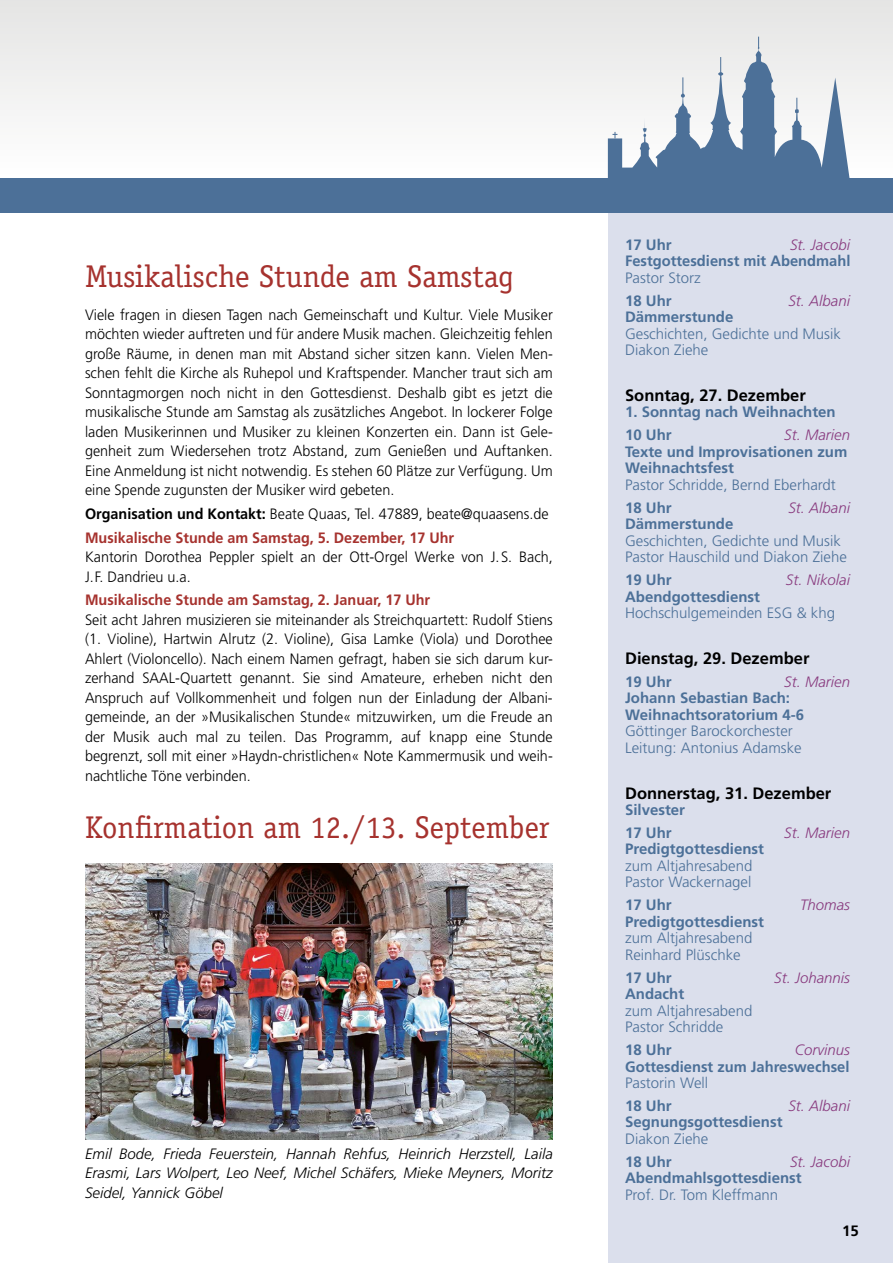
<style>
.page{position:relative;width:893px;height:1263px;background:#fff}
.page>*{position:absolute;margin:0;border:0;box-sizing:border-box;transform-origin:0 0}
.Head_21pt{font:31.5px "Officina Serif";color:#a6322e}
.Thema_light{font:700 16.5px "Frutiger";color:#000}
.Fließ{font:300 15px/19.5px "Frutiger";color:#000;scale:.96 1}
.Thema_light-2{font:300 15px/16.5px "Frutiger";color:#4c7098}
.Thema_light-3{font:700 15px/16.5px "Frutiger";color:#4c7098}
.Fließ-2{font:italic 300 15px/19.5px "Frutiger";color:#000;text-align:justify}
.Fließ-3{font:700 15px "Frutiger";color:#a6322e;scale:.96 1}
.Thema_light-4{font:italic 300 15px "Frutiger";color:#893b7f}
.t1{font:700 15px "Frutiger";color:#000}
.s1{font-weight:700}
.s2{font-weight:300;font-style:italic;color:#893b7f}
.s3{font-weight:300}
.s4{font-style:italic;color:#893b7f}
</style>
<div class="page">
<div style="left:608px;top:163px;width:285px;height:1100px;background:#dbdfec"></div>
<div style="left:0;top:0;width:893px;height:179px;background:linear-gradient(to bottom,#e4e4e4,#fff)"></div>
<div style="left:0;top:179px;width:893px;height:34px;background:#4c7098"></div>
<svg style="left:596px;top:21px;width:278px;height:158px"></svg>
<svg style="left:608px;top:37px;width:242px;height:142px"></svg>
<img style="left:85px;top:863px;width:468px;height:277px">
<p class="Head_21pt" style="left:85px;top:258px;width:430px">Musikalische Stunde am Samstag</p>
<p class="Fließ" style="left:85px;top:305px;width:489px">Viele fragen in diesen Tagen nach Gemeinschaft und Kultur. Viele Musiker möchten wieder auftreten und für andere Musik machen. Gleichzeitig fehlen große Räume, in denen man mit Abstand sicher sitzen kann. Vielen Men&shy;schen fehlt die Kirche als Ruhepol und Kraftspender. Mancher traut sich am Sonntagmorgen noch nicht in den Gottesdienst. Deshalb gibt es jetzt die musikalische Stunde am Samstag als zusätzliches Angebot. In lockerer Folge laden Musikerinnen und Musiker zu kleinen Konzerten ein. Dann ist Gele&shy;genheit zum Wiedersehen trotz Abstand, zum Genießen und Auftanken.<br>Eine Anmeldung ist nicht notwendig. Es stehen 60 Plätze zur Verfügung. Um eine Spende zugunsten der Musiker wird gebeten.</p>
<p class="Fließ" style="left:85px;top:504px;width:484px"><span class="s1">Organisation und Kontakt:</span> Beate Quaas, Tel. 47889, beate@quaasens. de</p>
<p class="Fließ-3" style="left:85px;top:528px;width:386px">Musikalische Stunde am Samstag, 5. Dezember, 17 Uhr</p>
<p class="Fließ" style="left:85px;top:547px;width:489px">Kantorin Dorothea Peppler spielt an der Ott-Orgel Werke von J. S. Bach,<br>J. F. Dandrieu u.a.</p>
<p class="Fließ-3" style="left:85px;top:591px;width:361px">Musikalische Stunde am Samstag, 2. Januar, 17 Uhr</p>
<p class="Fließ" style="left:85px;top:610px;width:489px;text-align:justify">Seit acht Jahren musizieren sie miteinander als Streichquartett: Rudolf Stiens (1. Violine), Hartwin Alrutz (2. Violine), Gisa Lamke (Viola) und Dorothee Ahlert (Violoncello). Nach einem Namen gefragt, haben sie sich darum kur&shy;zerhand SAAL-Quartett genannt. Sie sind Amateure, erheben nicht den Anspruch auf Vollkommenheit und folgen nun der Einladung der Albani&shy;gemeinde, an der »Musikalischen Stunde« mitzuwirken, um die Freude an der Musik auch mal zu teilen. Das Programm, auf knapp eine Stunde begrenzt, soll mit einer »Haydn-christlichen« Note Kammermusik und weih&shy;nachtliche Töne verbinden.</p>
<p class="Head_21pt" style="left:85px;top:809px;width:466px">Konfirmation am 12./13. September</p>
<p class="Fließ-2" style="left:85px;top:1144px;width:469px">Emil Bode, Frieda Feuerstein, Hannah Rehfus, Heinrich Herzstell, Laila Erasmi, Lars Wolpert, Leo Neef, Michel Schäfers, Mieke Meyners, Moritz Seidel, Yannick Göbel</p>
<p class="Thema_light-3" style="left:625px;top:236px;width:227px;text-align:justify;text-indent:165px"><span class="s2">St. Jacobi </span>Festgottesdienst mit Abendmahl <span class="s3">Pastor Storz</span></p>
<p class="Thema_light-3" style="left:625px;top:292px;width:48px">18 Uhr</p>
<p class="Thema_light-4" style="left:788px;top:292px;width:63px">St. Albani</p>
<p class="Thema_light-2" style="left:625px;top:309px;width:217px"><span class="s1">Dämmerstunde<br></span>Geschichten, Gedichte und Musik<br>Diakon Ziehe</p>
<p class="Thema_light" style="left:625px;top:385px;width:182px">Sonntag, 27. Dezember</p>
<p class="Thema_light-3" style="left:625px;top:404px;width:212px">1. Sonntag nach Weihnachten</p>
<p class="Thema_light-3" style="left:625px;top:427px;width:48px">10 Uhr</p>
<p class="Thema_light-3" style="left:625px;top:236px;width:48px">17 Uhr</p>
<p class="Thema_light-3" style="left:625px;top:427px;width:227px;text-indent:159px"><span class="s2">St. Marien<br></span>Texte und Improvisationen zum<br>Weihnachtsfest<br><span class="s3">Pastor Schridde, Bernd Eberhardt</span></p>
<p class="Thema_light-3" style="left:625px;top:499px;width:48px">18 Uhr</p>
<p class="Thema_light-4" style="left:788px;top:499px;width:63px">St. Albani</p>
<p class="Thema_light-2" style="left:625px;top:516px;width:223px"><span class="s1">Dämmerstunde<br></span>Geschichten, Gedichte und Musik<br>Pastor Hauschild und Diakon Ziehe</p>
<p class="Thema_light-3" style="left:625px;top:571px;width:48px">19 Uhr</p>
<p class="Thema_light-4" style="left:786px;top:571px;width:66px">St. Nikolai</p>
<p class="Thema_light-2" style="left:625px;top:588px;width:212px"><span class="s1">Abendgottesdienst<br></span>Hochschulgemeinden ESG &amp; khg</p>
<p class="Thema_light" style="left:625px;top:648px;width:186px">Dienstag, 29. Dezember</p>
<p class="Thema_light-3" style="left:625px;top:673px;width:48px">19 Uhr</p>
<p class="Thema_light-2" style="left:625px;top:673px;width:227px;text-indent:159px"><span class="s4">St. Marien<br></span><span class="s1">Johann Sebastian Bach:<br>Weihnachtsoratorium 4-6<br></span>Göttinger Barockorchester<br>Leitung: Antonius Adamske</p>
<p class="Thema_light" style="left:625px;top:783px;width:208px">Donnerstag, 31. Dezember</p>
<p class="Thema_light-3" style="left:625px;top:801px;width:62px">Silvester</p>
<p class="Thema_light-3" style="left:625px;top:824px;width:48px">17 Uhr</p>
<p class="Thema_light-4" style="left:784px;top:824px;width:67px">St. Marien</p>
<p class="Thema_light-2" style="left:625px;top:841px;width:140px"><span class="s1">Predigtgottesdienst </span>zum Altjahresabend<br>Pastor Wackernagel</p>
<p class="Thema_light-3" style="left:625px;top:897px;width:48px">17 Uhr</p>
<p class="Thema_light-4" style="left:800px;top:896px;width:52px">Thomas</p>
<p class="Thema_light-2" style="left:625px;top:913px;width:140px"><span class="s1">Predigtgottesdienst </span>zum Altjahresabend<br>Reinhard Plüschke</p>
<p class="Thema_light-3" style="left:625px;top:969px;width:48px">17 Uhr</p>
<p class="Thema_light-4" style="left:774px;top:969px;width:77px">St. Johannis</p>
<p class="Thema_light-2" style="left:625px;top:986px;width:129px"><span class="s1">Andacht<br></span>zum Altjahresabend<br>Pastor Schridde</p>
<p class="Thema_light-3" style="left:625px;top:1041px;width:48px">18 Uhr</p>
<p class="Thema_light-3" style="left:625px;top:1041px;width:227px;text-align:justify;text-indent:170px"><span class="s2">Corvinus </span>Gottesdienst zum Jahreswechsel <span class="s3">Pastorin Well</span></p>
<p class="Thema_light-3" style="left:625px;top:1097px;width:48px">18 Uhr</p>
<p class="Thema_light-4" style="left:788px;top:1097px;width:63px">St. Albani</p>
<p class="Thema_light-3" style="left:625px;top:1114px;width:159px">Segnungsgottesdienst<br><span class="s3">Diakon Ziehe</span></p>
<p class="Thema_light-3" style="left:625px;top:1153px;width:48px">18 Uhr</p>
<p class="Thema_light-3" style="left:625px;top:1153px;width:227px;text-indent:165px"><span class="s2">St. Jacobi<br></span>Abendmahlsgottesdienst<br><span class="s3">Prof. Dr. Tom Kleffmann</span></p>
<p class="t1" style="left:842px;top:1222px;width:18px">15</p>
</div>
